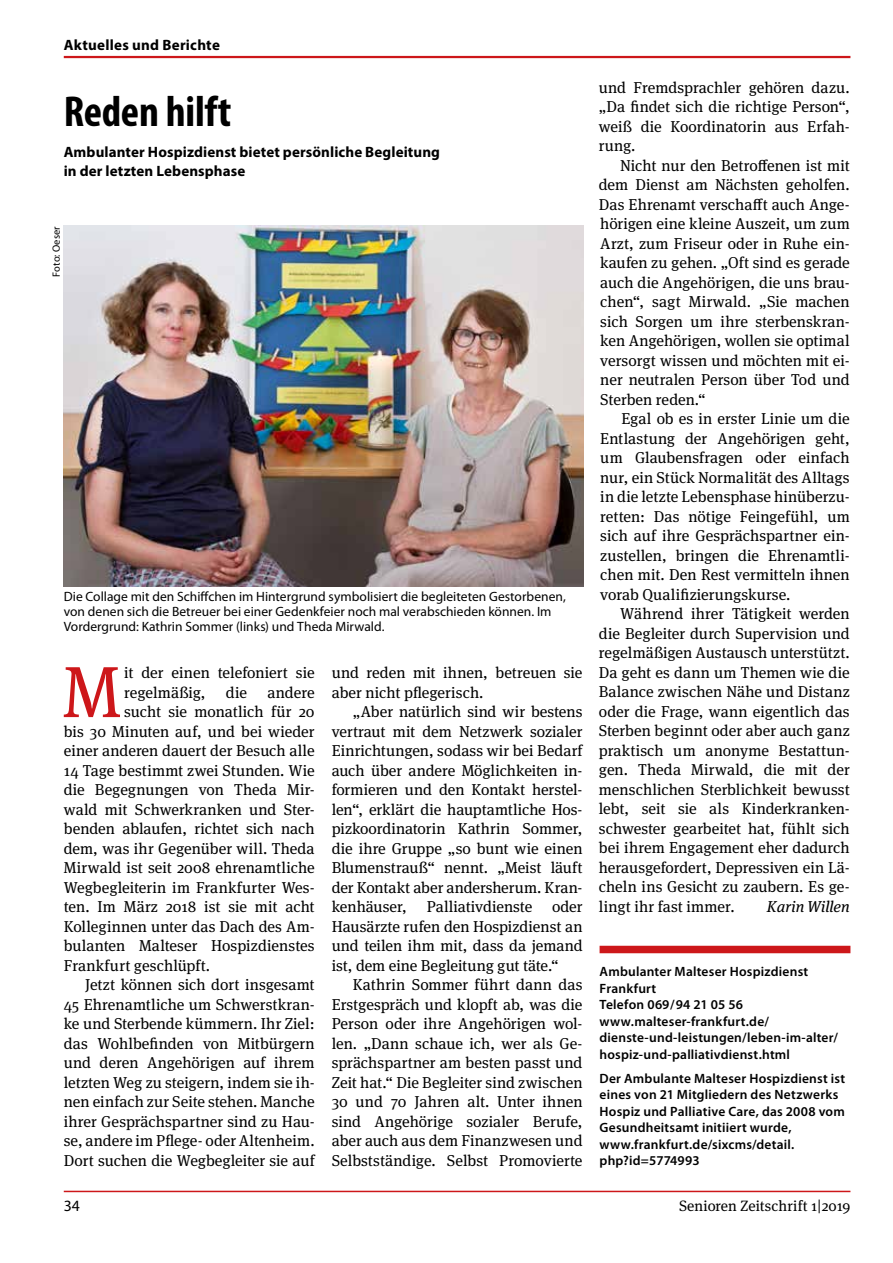
<style>
.page{position:relative;width:893px;height:1263px;background:#fff}
.page>*{position:absolute;margin:0;border:0;box-sizing:border-box;transform-origin:0 0}
.t1{font:72.3px "Meta Serif OT";color:#cd171a}
.t2{font:700 condensed 43.5px "Myriad Pro";letter-spacing:-.005em;color:#000}
.t3{font:15.75px/19.5px "Meta Serif OT";letter-spacing:.005em;color:#000;text-align:justify}
.t4{font:italic 15.75px "Meta Serif OT";color:#000}
.t5{font:15.75px "Myriad Pro";color:#000}
.t6{font:700 15px/19.5px "Myriad Pro";letter-spacing:.01em;color:#000}
.t7{font:15px "Meta Serif OT";letter-spacing:.005em;color:#000}
.t8{font:600 13.5px/16.5px "Myriad Pro";letter-spacing:.015em;color:#000}
.t9{font:13.5px/15px "Myriad Pro";letter-spacing:.005em;color:#000}
.t10{font:10.5px "Myriad Pro";letter-spacing:.01em;color:#000}
</style>
<div class="page">
<hr style="left:64px;top:1191px;width:786px;height:1px;background:#cd171a">
<hr style="left:64px;top:56px;width:786px;height:2px;background:#cd171a">
<div style="left:600px;top:946px;width:250px;height:7px;background:#cd171a"></div>
<img style="left:64px;top:225px;width:519px;height:362px">
<p class="t6" style="left:64px;top:34px;width:158px">Aktuelles und Berichte</p>
<h2 class="t2" style="left:64px;top:84px;width:169px">Reden hilft</h2>
<p class="t6" style="left:64px;top:142px;width:378px">Ambulanter Hospizdienst bietet persönliche Begleitung in der letzten Lebensphase</p>
<p class="t10" style="left:51px;top:277px;width:52px;rotate:-90deg">Foto: Oeser</p>
<p class="t9" style="left:64px;top:590px;width:503px">Die Collage mit den Schiffchen im Hintergrund symbolisiert die begleiteten Gestorbenen, von denen sich die Betreuer bei einer Gedenkfeier noch mal verabschieden können. Im<br>Vordergrund: Kathrin Sommer (links) und Theda Mirwald.</p>
<h1 class="t1" style="left:63px;top:650px;width:59px">M</h1>
<p class="t3" style="left:124px;top:663px;width:192px">it der einen telefoniert sie regelmäßig,</p>
<p class="t3" style="left:226px;top:683px;width:23px">die</p>
<p class="t3" style="left:268px;top:683px;width:49px">andere</p>
<p class="t3" style="left:124px;top:702px;width:192px">sucht sie monatlich für 20</p>
<p class="t3" style="left:64px;top:722px;width:252px">bis 30 Minuten auf, und bei wieder</p>
<p class="t3" style="left:64px;top:741px;width:252px">einer anderen dauert der Besuch alle</p>
<p class="t3" style="left:64px;top:761px;width:252px">14 Tage bestimmt zwei Stunden. Wie</p>
<p class="t3" style="left:64px;top:780px;width:252px">die Begegnungen von Theda Mir-</p>
<p class="t3" style="left:64px;top:800px;width:252px">wald mit Schwerkranken und Ster-</p>
<p class="t3" style="left:64px;top:819px;width:252px">benden ablaufen, richtet sich nach</p>
<p class="t3" style="left:64px;top:839px;width:252px">dem, was ihr Gegenüber will. Theda</p>
<p class="t3" style="left:64px;top:858px;width:252px">Mirwald ist seit 2008 ehrenamtliche</p>
<p class="t3" style="left:64px;top:878px;width:252px">Wegbegleiterin im Frankfurter Wes-</p>
<p class="t3" style="left:64px;top:897px;width:252px">ten. Im März 2018 ist sie mit acht</p>
<p class="t3" style="left:64px;top:917px;width:252px">Kolleginnen unter das Dach des Am-</p>
<p class="t3" style="left:64px;top:936px;width:252px">bulanten Malteser Hospizdienstes</p>
<p class="t3" style="left:64px;top:956px;width:148px">Frankfurt geschlüpft.</p>
<p class="t3" style="left:85px;top:975px;width:231px">Jetzt können sich dort insgesamt</p>
<p class="t3" style="left:64px;top:995px;width:252px">45 Ehrenamtliche um Schwerstkran-</p>
<p class="t3" style="left:64px;top:1014px;width:252px">ke und Sterbende kümmern. Ihr Ziel:</p>
<p class="t3" style="left:64px;top:1034px;width:252px">das Wohlbefinden von Mitbürgern</p>
<p class="t3" style="left:64px;top:1053px;width:252px">und deren Angehörigen auf ihrem</p>
<p class="t3" style="left:64px;top:1073px;width:252px">letzten Weg zu steigern, indem sie ih-</p>
<p class="t3" style="left:64px;top:1092px;width:252px">nen einfach zur Seite stehen. Manche</p>
<p class="t3" style="left:64px;top:1112px;width:252px">ihrer Gesprächspartner sind zu Hau-</p>
<p class="t3" style="left:64px;top:1131px;width:252px">se, andere im Pflege- oder Altenheim.</p>
<p class="t3" style="left:64px;top:1151px;width:252px">Dort suchen die Wegbegleiter sie auf</p>
<p class="t3" style="left:332px;top:663px;width:252px">und reden mit ihnen, betreuen sie aber nicht pflegerisch.</p>
<p class="t3" style="left:332px;top:702px;width:252px;text-indent:21px">„Aber natürlich sind wir bestens vertraut mit dem Netzwerk sozialer Einrichtungen, sodass wir bei Bedarf auch über andere Möglichkeiten in&shy;formieren und den Kontakt herstel&shy;len“, erklärt die hauptamtliche Hos&shy;pizkoordinatorin Kathrin Sommer, die ihre Gruppe „so bunt wie einen Blumenstrauß“ nennt. „Meist läuft der Kontakt aber andersherum. Kran&shy;kenhäuser,</p>
<p class="t3" style="left:332px;top:897px;width:252px;text-indent:220px">oder Hausärzte rufen den Hospizdienst an und teilen ihm mit, dass da jemand ist, dem eine Begleitung gut täte.“</p>
<p class="t3" style="left:332px;top:975px;width:252px;text-indent:21px">Kathrin Sommer führt dann das Erstgespräch und klopft ab, was die Person oder ihre Angehörigen wol&shy;len. „Dann schaue ich, wer als Ge&shy;sprächspartner am besten passt und Zeit hat.“ Die Begleiter sind zwischen 30 und 70 Jahren alt. Unter ihnen sind Angehörige sozialer Berufe, aber auch aus dem Finanzwesen und Selbstständige. Selbst Promovierte</p>
<p class="t3" style="left:427px;top:897px;width:107px">Palliativdienste</p>
<p class="t3" style="left:599px;top:78px;width:252px">und Fremdsprachler gehören dazu. „Da findet sich die richtige Person“, weiß die Koordinatorin aus Erfah&shy;rung.</p>
<p class="t3" style="left:599px;top:156px;width:252px;text-indent:21px">Nicht nur den Betroffenen ist mit dem Dienst am Nächsten geholfen.<br>Das Ehrenamt verschafft auch Ange&shy;hörigen eine kleine Auszeit, um zum Arzt, zum Friseur oder in Ruhe ein&shy;kaufen zu gehen. „Oft sind es gerade auch die Angehörigen, die uns brau&shy;chen“, sagt Mirwald. „Sie machen sich Sorgen um ihre sterbenskran&shy;ken Angehörigen, wollen sie optimal versorgt wissen und möchten mit ei&shy;ner neutralen Person über Tod und Sterben reden.“</p>
<p class="t3" style="left:600px;top:410px;width:251px;text-indent:21px">Egal ob es in erster Linie um die Entlastung der Angehörigen geht, um Glaubensfragen oder einfach nur, ein Stück Normalität des Alltags in die letzte Lebensphase hinüberzu&shy;retten: Das nötige Feingefühl, um sich auf ihre Gesprächspartner ein&shy;zustellen, bringen die Ehrenamtli&shy;chen mit. Den Rest vermitteln ihnen vorab Qualifizierungskurse.</p>
<p class="t3" style="left:599px;top:605px;width:252px;text-indent:21px">Während ihrer Tätigkeit werden die Begleiter durch Supervision und regelmäßigen Austausch unterstützt.<br>Da geht es dann um Themen wie die Balance zwischen Nähe und Distanz oder die Frage, wann eigentlich das Sterben beginnt oder aber auch ganz praktisch um anonyme Bestattun&shy;gen. Theda Mirwald, die mit der menschlichen Sterblichkeit bewusst lebt, seit sie als Kinderkranken&shy;schwester gearbeitet hat, fühlt sich bei ihrem Engagement eher dadurch herausgefordert, Depressiven ein Lä&shy;cheln ins Gesicht zu zaubern. Es ge&shy;lingt ihr fast immer.</p>
<p class="t4" style="left:767px;top:897px;width:84px">Karin Willen</p>
<p class="t8" style="left:600px;top:963px;width:240px">Ambulanter Malteser Hospizdienst<br>Frankfurt<br>Telefon 069/94 21 05 56 www.malteser-frankfurt.de/ dienste-und-leistungen/leben-im-alter/ hospiz-und-palliativdienst.html</p>
<p class="t8" style="left:600px;top:1070px;width:247px">Der Ambulante Malteser Hospizdienst ist eines von 21 Mitgliedern des Netzwerks Hospiz und Palliative Care, das 2008 vom Gesundheitsamt initiiert wurde, www.frankfurt.de/sixcms/detail. php?id=5774993</p>
<p class="t5" style="left:64px;top:1197px;width:18px">34</p>
<p class="t7" style="left:679px;top:1197px;width:173px">Senioren Zeitschrift 1|2019</p>
</div>
